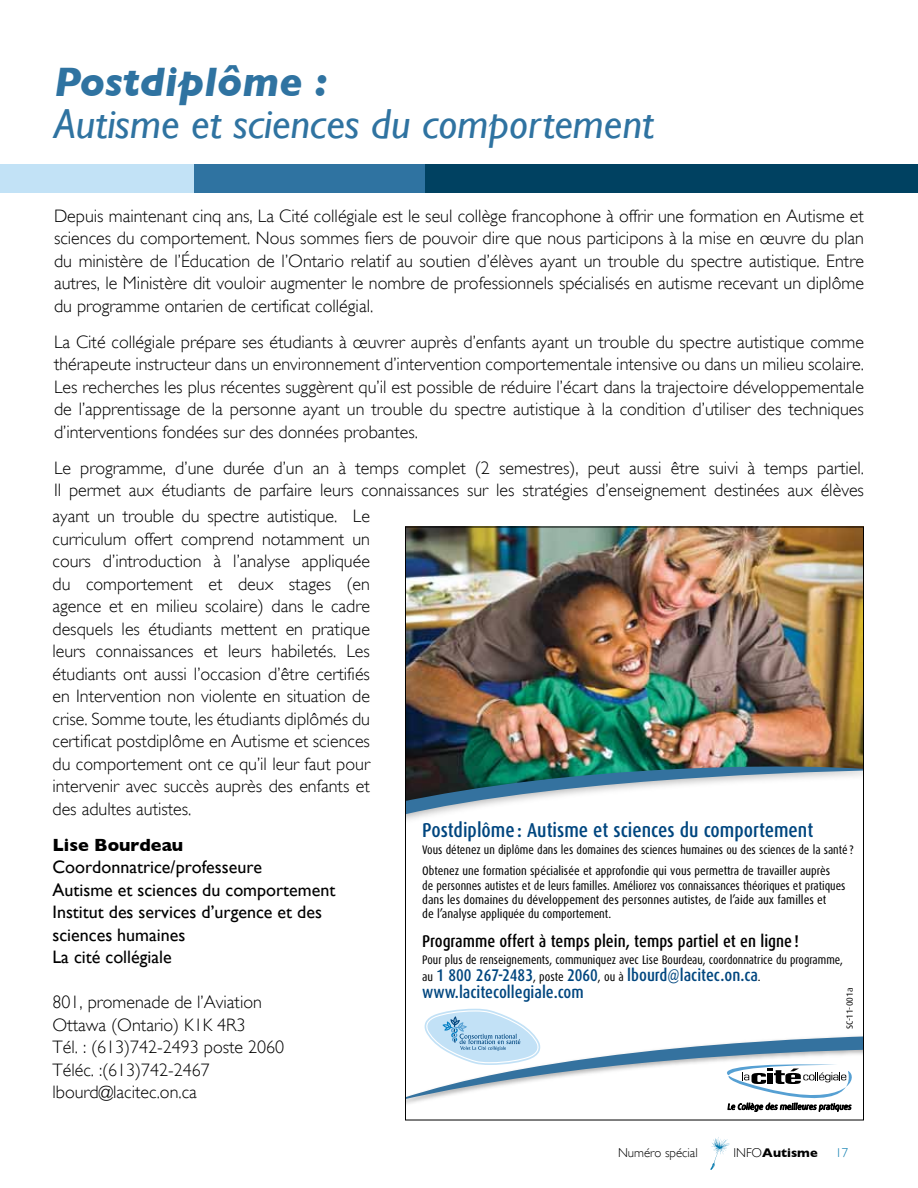
<style>
.page{position:relative;width:918px;height:1188px;background:#fff}
.page>*{position:absolute;margin:0;border:0;box-sizing:border-box;transform-origin:0 0}
.t1{font:italic 42px "Gill Sans";color:#2f73a1}
.t2{font:italic 700 42px "Gill Sans";color:#2f73a1}
.t3{font:500 20.1px "Dax Condensed";color:#00467f}
.t4{font:300 18px/22.5px "Gill Sans";color:#000;text-align:justify}
.t5{font:18px/22.5px "Gill Sans";color:#000}
.t6{font:700 18px "Gill Sans";color:#000}
.t7{font:500 16.95px/17px "Dax Condensed";color:#00467f}
.t8{font:500 16.95px "Dax Condensed";color:#000}
.t9{font:300 12.75px "Gill Sans";color:#000}
.t10{font:700 12.75px "Gill Sans";color:#000}
.t11{font:300 12.75px "Gill Sans";color:#0077ac}
.t12{font:12.3px/14.2px "Dax Condensed";color:#000}
.t13{font:9px "Dax";color:#000}
.s1{font-weight:400;font-size:12.3px;color:#000}
.s2{font-weight:300}
</style>
<div class="page">
<svg style="left:710px;top:1137px;width:20px;height:33px"></svg>
<img style="left:407px;top:528px;width:455px;height:215px">
<img style="left:407px;top:743px;width:455px;height:77px">
<svg style="left:407px;top:762px;width:455px;height:55px"></svg>
<svg style="left:407px;top:1009px;width:455px;height:103px"></svg>
<div style="left:0;top:164px;width:918px;height:28px;background:#c2e2f6"></div>
<div style="left:194px;top:164px;width:724px;height:28px;background:#2f73a1"></div>
<div style="left:426px;top:164px;width:492px;height:28px;background:#004161"></div>
<h1 class="t2" style="left:54px;top:58px;width:275px">Postdiplôme :</h1>
<h1 class="t1" style="left:54px;top:100px;width:601px">Autisme et sciences du comportement</h1>
<p class="t4" style="left:54px;top:205px;width:812px">Depuis maintenant cinq ans, La Cité collégiale est le seul collège francophone à offrir une formation en Autisme et sciences du comportement. Nous sommes fiers de pouvoir dire que nous participons à la mise en œuvre du plan du ministère de l’Éducation de l’Ontario relatif au soutien d’élèves ayant un trouble du spectre autistique. Entre autres, le Ministère dit vouloir augmenter le nombre de professionnels spécialisés en autisme recevant un diplôme du programme ontarien de certificat collégial.</p>
<p class="t4" style="left:54px;top:331px;width:812px">La Cité collégiale prépare ses étudiants à œuvrer auprès d’enfants ayant un trouble du spectre autistique comme thérapeute instructeur dans un environnement d’intervention comportementale intensive ou dans un milieu scolaire.<br>Les recherches les plus récentes suggèrent qu’il est possible de réduire l’écart dans la trajectoire développementale de l’apprentissage de la personne ayant un trouble du spectre autistique à la condition d’utiliser des techniques d’interventions fondées sur des données probantes.</p>
<p class="t4" style="left:54px;top:457px;width:812px">Le programme, d’une durée d’un an à temps complet (2 semestres), peut aussi être suivi à temps partiel.<br>Il permet aux étudiants de parfaire leurs connaissances sur les stratégies d’enseignement destinées aux élèves</p>
<p class="t4" style="left:52px;top:505px;width:319px">ayant un trouble du spectre autistique. Le curriculum offert comprend notamment un cours d’introduction à l’analyse appliquée du comportement et deux stages (en agence et en milieu scolaire) dans le cadre desquels les étudiants mettent en pratique leurs connaissances et leurs habiletés. Les étudiants ont aussi l’occasion d’être certifiés en Intervention non violente en situation de crise. Somme toute, les étudiants diplômés du certificat postdiplôme en Autisme et sciences du comportement ont ce qu’il leur faut pour intervenir avec succès auprès des enfants et des adultes autistes.</p>
<p class="t6" style="left:52px;top:834px;width:132px">Lise Bourdeau</p>
<p class="t5" style="left:52px;top:856px;width:284px">Coordonnatrice/professeure<br>Autisme et sciences du comportement<br>Institut des services d’urgence et des sciences humaines<br>La cité collégiale</p>
<p class="t4" style="left:52px;top:991px;width:233px;text-align:left">801, promenade de l’Aviation<br>Ottawa (Ontario) K1K 4R3<br>Tél. : (613)742-2493 poste 2060<br>Téléc. :(613)742-2467 lbourd@lacitec.on.ca</p>
<p class="t3" style="left:422px;top:818px;width:393px">Postdiplôme : Autisme et sciences du comportement</p>
<p class="t12" style="left:422px;top:838px;width:433px;line-height:21.9px">Vous détenez un diplôme dans les domaines des sciences humaines ou des sciences de la santé ?<br>Obtenez une formation spécialisée et approfondie qui vous permettra de travailler auprès</p>
<p class="t12" style="left:422px;top:878px;width:425px">de personnes autistes et de leurs familles. Améliorez vos connaissances théoriques et pratiques dans les domaines du développement des personnes autistes, de l’aide aux familles et<br>de l’analyse appliquée du comportement.</p>
<p class="t8" style="left:422px;top:932px;width:378px">Programme offert à temps plein, temps partiel et en ligne !</p>
<p class="t12" style="left:422px;top:953px;width:422px">Pour plus de renseignements, communiquez avec Lise Bourdeau, coordonnatrice du programme,</p>
<p class="t7" style="left:422px;top:967px;width:340px"><span class="s1">au</span> 1 800 267-2483<span class="s1">, poste</span> 2060<span class="s1">, ou à</span> lbourd@lacitec.on.ca<span class="s1">. </span>www.lacitecollegiale.com</p>
<p class="t13" style="left:845px;top:1029px;width:43px;rotate:-90deg">SC-11-001a</p>
<p class="t9" style="left:618px;top:1146px;width:81px">Numéro spécial</p>
<p class="t10" style="left:734px;top:1145px;width:86px"><span class="s2">INFO</span>Autisme</p>
<p class="t11" style="left:835px;top:1146px;width:14px">17</p>
</div>
